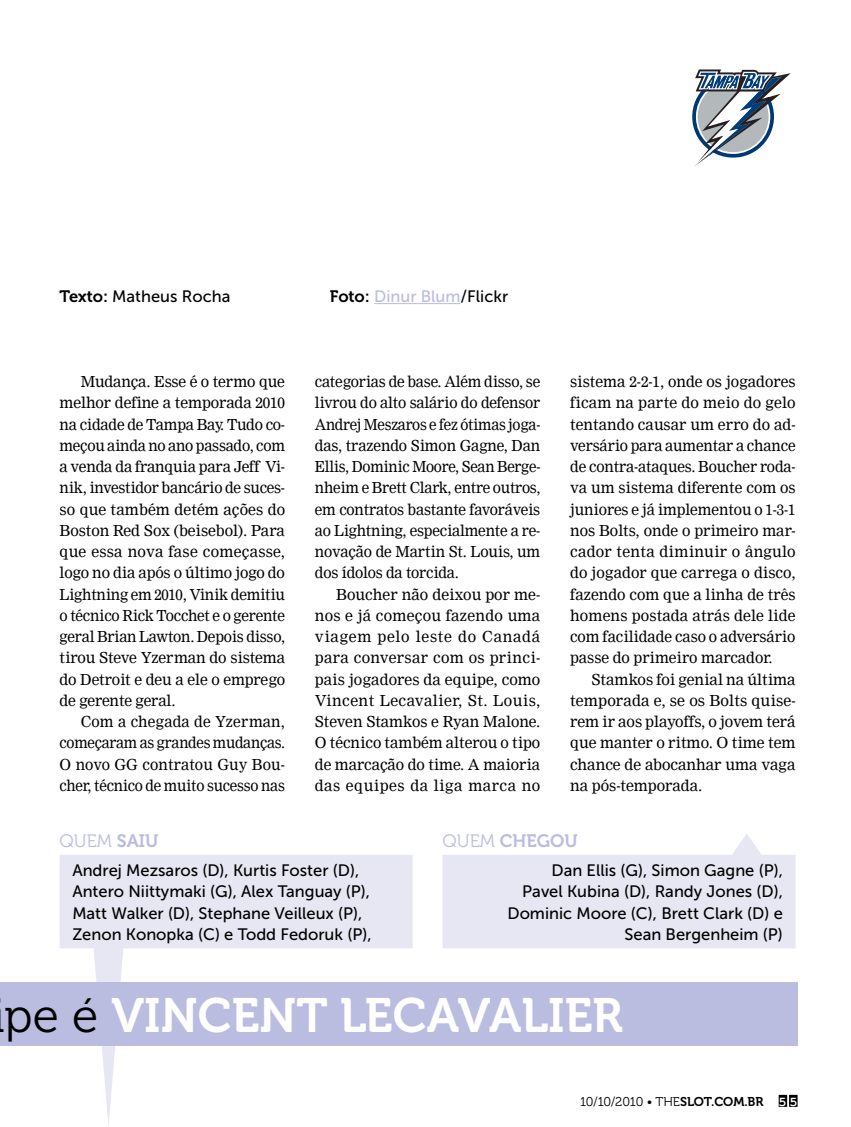
<style>
.page{position:relative;width:851px;height:1127px;background:#fff}
.page>*{position:absolute;margin:0;border:0;box-sizing:border-box;transform-origin:0 0}
.t1{font:48px "Museo 700";color:#fff}
.t2{font:18px "Museo 700";color:#babde0}
.t3{font:18px "Museo 300";color:#babde0}
.t4{font:16.5px/21.3px "Museo Sans 500";color:#000}
.t5{font:16.5px "Museo Sans 500";color:#babde0}
.t6{font:15px/21.3px "Nimrod";letter-spacing:-.005em;color:#000;text-align:justify}
.t7{font:12.75px "Museo 300";letter-spacing:-.02em;color:#000}
.s1{font-family:"Museo 700"}
.s2{font-family:"Museo 700";color:#000}
.s3{color:#000}
.s4{font-family:"Museo 300"}
.s5{font-family:"Museo 300";color:#000}
.s6{font-family:"Courier New";font-weight:700;font-size:13.5px;color:#fff}
</style>
<div class="page">
<svg style="left:778px;top:1095px;width:19px;height:12px"></svg>
<svg style="left:60px;top:855px;width:352px;height:270px"></svg>
<hr style="left:374px;top:303px;width:86px;height:1px;background:#babde0">
<svg style="left:442px;top:834px;width:353px;height:114px;fill:#e7e7f4"></svg>
<svg style="left:692px;top:69px;width:99px;height:97px"></svg>
<div style="left:0;top:982px;width:797px;height:64px;background:#babde0"></div>
<p class="t4" style="left:60px;top:286px;width:172px"><span class="s1">TEXTO:</span> Matheus Rocha</p>
<p class="t5" style="left:330px;top:287px;width:180px"><span class="s2">FOTO:</span> Dinur Blum<span class="s3">/Flickr</span></p>
<p class="t6" style="left:60px;top:371px;width:227px;text-indent:21px">Mudança. Esse é o termo que melhor define a temporada 2010 na cidade de Tampa Bay. Tudo co&shy;meçou ainda no ano passado, com a venda da franquia para Jeff Vi&shy;nik, investidor bancário de suces&shy;so que também detém ações do Boston Red Sox (beisebol). Para que essa nova fase começasse, logo no dia após o último jogo do Lightning em 2010, Vinik demitiu o técnico Rick Tocchet e o gerente geral Brian Lawton. Depois disso, tirou Steve Yzerman do sistema do Detroit e deu a ele o emprego de gerente geral.</p>
<p class="t6" style="left:60px;top:711px;width:227px;text-indent:21px">Com a chegada de Yzerman, começaram as grandes mudanças.<br>O novo GG contratou Guy Bou&shy;cher, técnico de muito sucesso nas</p>
<p class="t6" style="left:315px;top:371px;width:227px">categorias de base. Além disso, se livrou do alto salário do defensor Andrej Meszaros e fez ótimas joga&shy;das, trazendo Simon Gagne, Dan Ellis, Dominic Moore, Sean Berge&shy;nheim e Brett Clark, entre outros, em contratos bastante favoráveis ao Lightning, especialmente a re&shy;novação de Martin St. Louis, um dos ídolos da torcida.</p>
<p class="t6" style="left:315px;top:584px;width:227px;text-indent:21px">Boucher não deixou por me&shy;nos e já começou fazendo uma viagem pelo leste do Canadá para conversar com os princi&shy;pais jogadores da equipe, como Vincent Lecavalier, St. Louis, Steven Stamkos e Ryan Malone.<br>O técnico também alterou o tipo de marcação do time. A maioria das equipes da liga marca no</p>
<p class="t6" style="left:570px;top:371px;width:227px">sistema 2-2-1, onde os jogadores ficam na parte do meio do gelo tentando causar um erro do ad&shy;versário para aumentar a chance de contra-ataques. Boucher roda&shy;va um sistema diferente com os juniores e já implementou o 1-3-1 nos Bolts, onde o primeiro mar&shy;cador tenta diminuir o ângulo do jogador que carrega o disco, fazendo com que a linha de três homens postada atrás dele lide com facilidade caso o adversário passe do primeiro marcador.</p>
<p class="t6" style="left:570px;top:669px;width:227px;text-indent:21px">Stamkos foi genial na última temporada e, se os Bolts quise&shy;rem ir aos playoffs, o jovem terá que manter o ritmo. O time tem chance de abocanhar uma vaga na pós-temporada.</p>
<p class="t3" style="left:60px;top:831px;width:100px">QUEM <span class="s1">SAIU</span></p>
<p class="t2" style="left:442px;top:831px;width:137px"><span class="s4">QUEM</span> CHEGOU</p>
<p class="t4" style="left:72px;top:860px;width:301px">Andrej Mezsaros (D), Kurtis Foster (D), Antero Niittymaki (G), Alex Tanguay (P), Matt Walker (D), Stephane Veilleux (P), Zenon Konopka (C) e Todd Fedoruk (P),</p>
<p class="t4" style="left:507px;top:860px;width:277px;text-align:right">Dan Ellis (G), Simon Gagne (P),<br>Pavel Kubina (D), Randy Jones (D),<br>Dominic Moore (C), Brett Clark (D) e<br>Sean Bergenheim (P)</p>
<h1 class="t1" style="left:5px;top:989px;width:617px"><span class="s5">PE É</span> VINCENT LECAVALIER</h1>
<p class="t7" style="left:580px;top:1094px;width:219px">10/10/2010 • THE<span class="s1">SLOT.COM.BR</span> <span class="s6">5 5</span></p>
</div>
